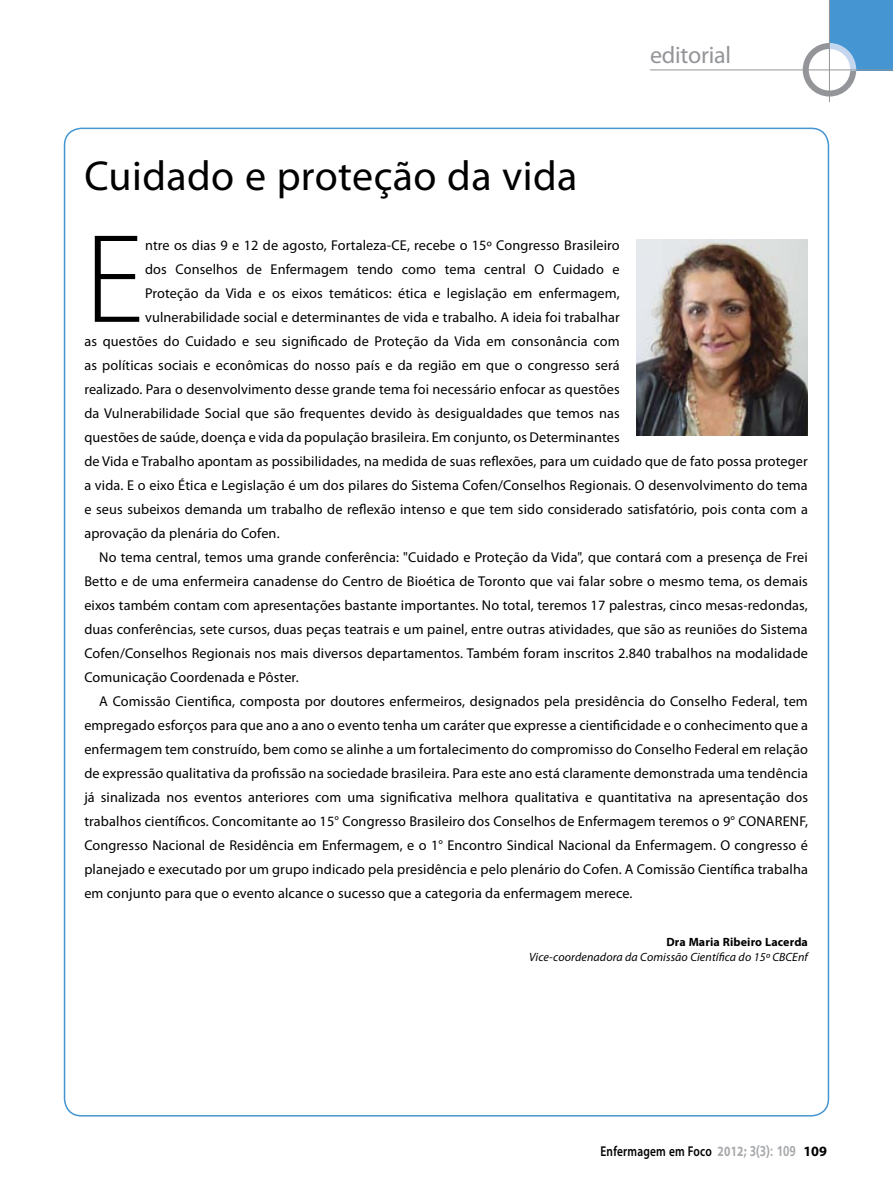
<style>
.page{position:relative;width:893px;height:1191px;background:#fff}
.page>*{position:absolute;margin:0;border:0;box-sizing:border-box;transform-origin:0 0}
.t1{font:300 127.5px "Myriad Pro";color:#000}
.t2{font:42px "Myriad Pro";letter-spacing:.01em;color:#000}
.t3{font:24px "Myriad Pro";letter-spacing:-.01em;color:#939598}
.t4{font:14.25px "Myriad Pro";letter-spacing:.01em;color:#000}
.t5{font:600 14.25px "Myriad Pro";letter-spacing:.02em;color:#000;scale:.8 1}
.t6{font:italic 12px "Myriad Pro";letter-spacing:.01em;color:#000}
.t7{font:700 12px "Myriad Pro";letter-spacing:.01em;color:#000}
.s1{font-weight:700;color:#a7a9ac}
.s2{font-family:"Frutiger";font-weight:700;color:#a7a9ac}
.s3{font-weight:700}
</style>
<div class="page">
<svg style="left:806px;top:46px;width:47px;height:47px"></svg>
<div style="left:803px;top:43px;width:53px;height:53px;border:6px solid #939598;border-radius:50%"></div>
<img style="left:637px;top:239px;width:171px;height:196px">
<div style="left:829px;top:0;width:64px;height:70px;background:#4495d1"></div>
<svg style="left:830px;top:43px;width:26px;height:27px"></svg>
<hr style="left:829px;top:0;width:1px;height:102px;background:#939598">
<hr style="left:650px;top:70px;width:243px;height:1px;background:#939598">
<h3 class="t3" style="left:650px;top:40px;width:83px">editorial</h3>
<h2 class="t2" style="left:84px;top:150px;width:495px">Cuidado e proteção da vida</h2>
<h1 class="t1" style="left:84px;top:203px;width:61px">E</h1>
<p class="t4" style="left:145px;top:236px;width:476px">ntre os dias 9 e 12 de agosto, Fortaleza-CE, recebe o 15º Congresso Brasileiro</p>
<p class="t4" style="left:145px;top:260px;width:476px">dos Conselhos de Enfermagem tendo como tema central O Cuidado e</p>
<p class="t4" style="left:145px;top:284px;width:476px">Proteção da Vida e os eixos temáticos: ética e legislação em enfermagem,</p>
<p class="t4" style="left:145px;top:308px;width:476px">vulnerabilidade social e determinantes de vida e trabalho. A ideia foi trabalhar</p>
<p class="t4" style="left:84px;top:332px;width:537px">as questões do Cuidado e seu significado de Proteção da Vida em consonância com</p>
<p class="t4" style="left:84px;top:356px;width:537px">as políticas sociais e econômicas do nosso país e da região em que o congresso será</p>
<p class="t4" style="left:84px;top:380px;width:537px">realizado. Para o desenvolvimento desse grande tema foi necessário enfocar as questões</p>
<p class="t4" style="left:84px;top:404px;width:537px">da Vulnerabilidade Social que são frequentes devido às desigualdades que temos nas</p>
<p class="t4" style="left:84px;top:428px;width:537px">questões de saúde, doença e vida da população brasileira. Em conjunto, os Determinantes</p>
<p class="t4" style="left:84px;top:452px;width:725px">de Vida e Trabalho apontam as possibilidades, na medida de suas reflexões, para um cuidado que de fato possa proteger</p>
<p class="t4" style="left:84px;top:476px;width:725px">a vida. E o eixo Ética e Legislação é um dos pilares do Sistema Cofen/Conselhos Regionais. O desenvolvimento do tema</p>
<p class="t4" style="left:84px;top:500px;width:725px">e seus subeixos demanda um trabalho de reflexão intenso e que tem sido considerado satisfatório, pois conta com a</p>
<p class="t4" style="left:84px;top:524px;width:197px">aprovação da plenária do Cofen.</p>
<p class="t4" style="left:99px;top:548px;width:710px">No tema central, temos uma grande conferência: "Cuidado e Proteção da Vida", que contará com a presença de Frei</p>
<p class="t4" style="left:84px;top:572px;width:725px">Betto e de uma enfermeira canadense do Centro de Bioética de Toronto que vai falar sobre o mesmo tema, os demais</p>
<p class="t4" style="left:84px;top:596px;width:725px">eixos também contam com apresentações bastante importantes. No total, teremos 17 palestras, cinco mesas-redondas,</p>
<p class="t4" style="left:84px;top:620px;width:725px">duas conferências, sete cursos, duas peças teatrais e um painel, entre outras atividades, que são as reuniões do Sistema</p>
<p class="t4" style="left:84px;top:644px;width:725px">Cofen/Conselhos Regionais nos mais diversos departamentos. Também foram inscritos 2.840 trabalhos na modalidade</p>
<p class="t4" style="left:84px;top:668px;width:216px">Comunicação Coordenada e Pôster.</p>
<p class="t4" style="left:99px;top:692px;width:710px">A Comissão Cientifica, composta por doutores enfermeiros, designados pela presidência do Conselho Federal, tem</p>
<p class="t4" style="left:84px;top:716px;width:725px">empregado esforços para que ano a ano o evento tenha um caráter que expresse a cientificidade e o conhecimento que a</p>
<p class="t4" style="left:84px;top:740px;width:725px">enfermagem tem construído, bem como se alinhe a um fortalecimento do compromisso do Conselho Federal em relação</p>
<p class="t4" style="left:84px;top:764px;width:725px">de expressão qualitativa da profissão na sociedade brasileira. Para este ano está claramente demonstrada uma tendência</p>
<p class="t4" style="left:84px;top:788px;width:725px">já sinalizada nos eventos anteriores com uma significativa melhora qualitativa e quantitativa na apresentação dos</p>
<p class="t4" style="left:84px;top:812px;width:725px">trabalhos científicos. Concomitante ao 15° Congresso Brasileiro dos Conselhos de Enfermagem teremos o 9° CONARENF,</p>
<p class="t4" style="left:84px;top:836px;width:725px">Congresso Nacional de Residência em Enfermagem, e o 1° Encontro Sindical Nacional da Enfermagem. O congresso é</p>
<p class="t4" style="left:84px;top:860px;width:725px">planejado e executado por um grupo indicado pela presidência e pelo plenário do Cofen. A Comissão Científica trabalha</p>
<p class="t4" style="left:84px;top:884px;width:550px">em conjunto para que o evento alcance o sucesso que a categoria da enfermagem merece.</p>
<p class="t7" style="left:666px;top:934px;width:143px">Dra Maria Ribeiro Lacerda</p>
<p class="t6" style="left:529px;top:949px;width:280px">Vice-coordenadora da Comissão Científica do 15º CBCEnf</p>
<p class="t5" style="left:600px;top:1142px;width:285px">Enfermagem em Foco <span class="s1">2012;</span> <span class="s2">3(3): 109</span> <span class="s3">109</span></p>
</div>
